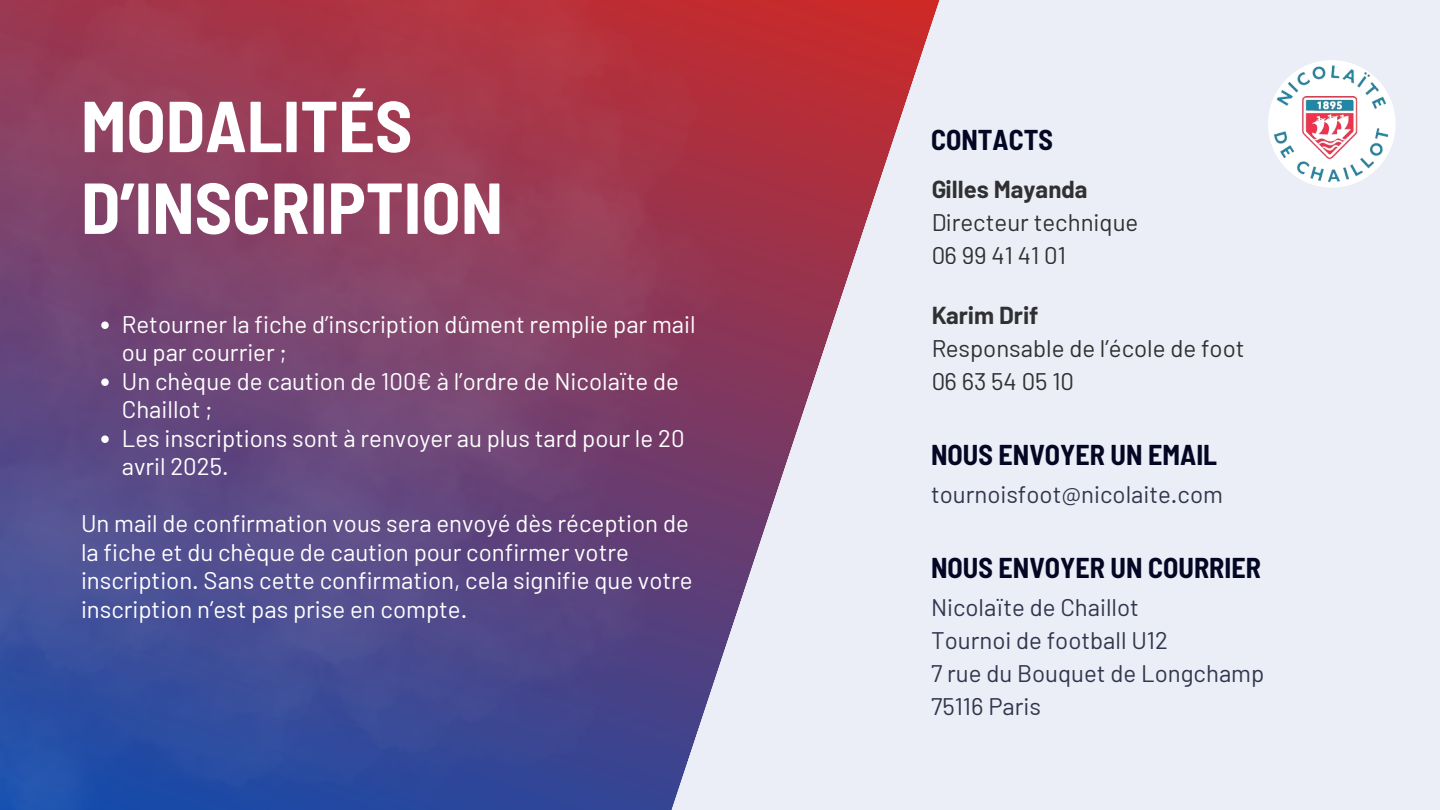
<style>
.page{position:relative;width:1440px;height:810px;background:#ebeef6}
.page>*{position:absolute;margin:0;border:0;box-sizing:border-box;transform-origin:0 0}
.t1{font:700 semi-condensed 72px/81.8px "Barlow";color:#fff}
.t2{font:700 semi-condensed 28px "Barlow";color:#030724}
.t3{font:24px/28.5px "Barlow";color:#fff}
.t4{font:24px/33px "Barlow";color:#030724}
.t5{font:24px/33px "Barlow";color:#020000}
.t6{font:700 24px "Barlow";color:#020000}
</style>
<div class="page">
<img style="left:0;top:0;width:907px;height:810px">
<svg style="left:101px;top:321px;width:8px;height:8px"></svg>
<svg style="left:101px;top:378px;width:8px;height:8px"></svg>
<svg style="left:101px;top:435px;width:8px;height:8px"></svg>
<img style="left:1269px;top:60px;width:126px;height:128px">
<h1 class="t1" style="left:81px;top:82px;width:424px">MODALITÉS<br>D’INSCRIPTION</h1>
<p class="t3" style="left:122px;top:309px;width:575px">Retourner la fiche d’inscription dûment remplie par mail ou par courrier ;<br>Un chèque de caution de 100€ à l’ordre de Nicolaïte de Chaillot ;<br>Les inscriptions sont à renvoyer au plus tard pour le 20 avril 2025.</p>
<p class="t3" style="left:81px;top:508px;width:613px">Un mail de confirmation vous sera envoyé dès réception de la fiche et du chèque de caution pour confirmer votre inscription. Sans cette confirmation, cela signifie que votre inscription n’est pas prise en compte.</p>
<p class="t2" style="left:931px;top:122px;width:124px">CONTACTS</p>
<p class="t6" style="left:931px;top:174px;width:158px">Gilles Mayanda</p>
<p class="t5" style="left:931px;top:204px;width:209px">Directeur technique<br>06 99 41 41 01</p>
<p class="t6" style="left:931px;top:300px;width:109px">Karim Drif</p>
<p class="t5" style="left:931px;top:331px;width:315px">Responsable de l’école de foot<br>06 63 54 05 10</p>
<p class="t2" style="left:931px;top:437px;width:288px">NOUS ENVOYER UN EMAIL</p>
<p class="t4" style="left:931px;top:477px;width:293px">tournoisfoot@nicolaite.com</p>
<p class="t2" style="left:931px;top:550px;width:331px">NOUS ENVOYER UN COURRIER</p>
<p class="t4" style="left:931px;top:590px;width:335px">Nicolaïte de Chaillot<br>Tournoi de football U12<br>7 rue du Bouquet de Longchamp<br>75116 Paris</p>
</div>
